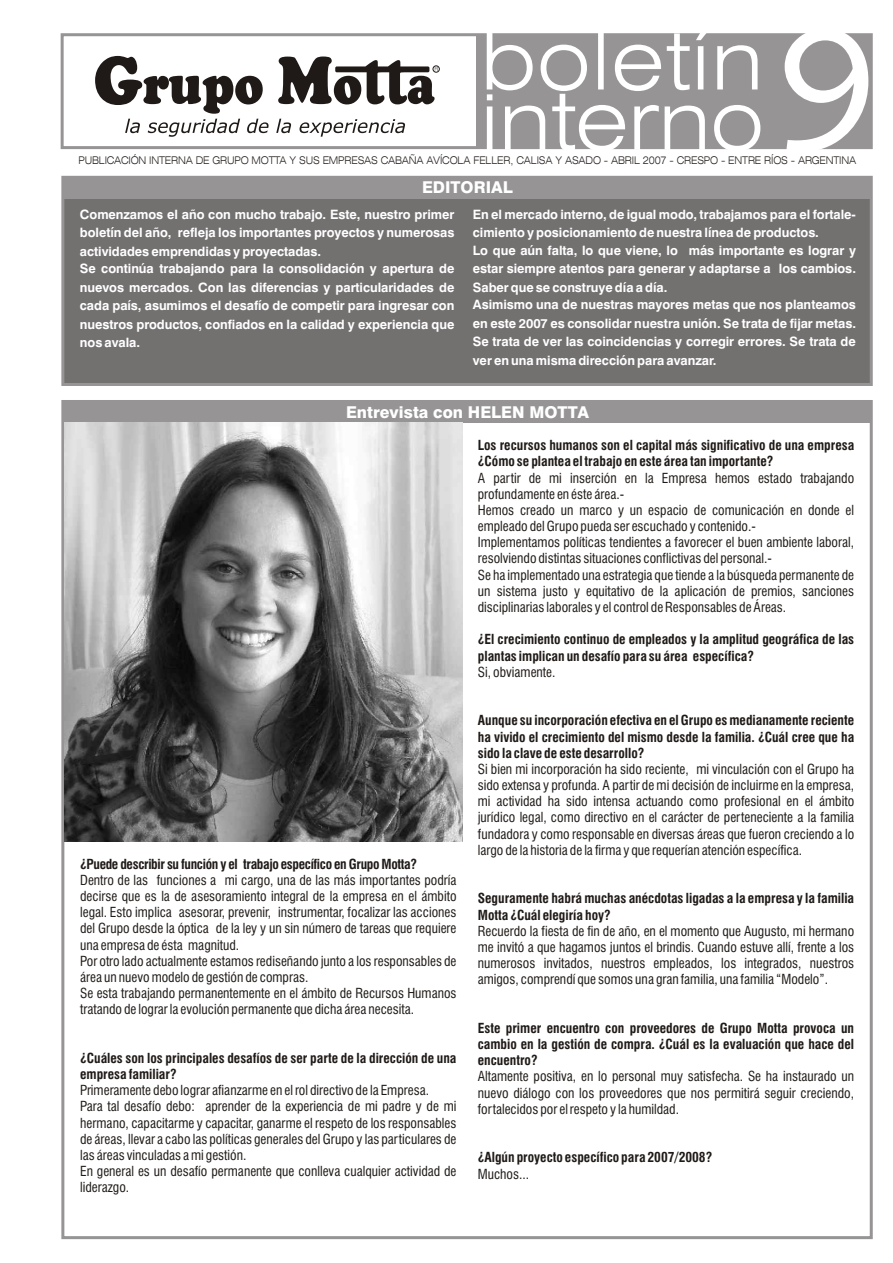
<style>
.page{position:relative;width:893px;height:1263px;background:#fff}
.page>*{position:absolute;margin:0;border:0;box-sizing:border-box;transform-origin:0 0}
.t1{font:172.65px "Humanist 531 BT Roman A";color:#fff}
.t2{font:800 16.35px "Swiss 721 BT";color:#fff}
.t3{font:condensed 13.5px/16.2px "Swiss 721 BT";color:#1f1a17}
.t4{font:700 condensed 13.5px/16.2px "Swiss 721 BT";color:#1f1a17}
.t5{font:700 condensed 13.5px "Swiss 721 BT";letter-spacing:-.025em;color:#1f1a17}
.t6{font:700 12.9px/18.6px "Swiss 721 BT";color:#fff;text-align:justify}
.t7{font:300 expanded 10.5px "Swiss 721 BT";letter-spacing:-.02em;color:#1f1a17;scale:.89 1}
</style>
<div class="page">
<div style="left:476px;top:35px;width:395px;height:112px;background:#969494"></div>
<div style="left:61px;top:33px;width:812px;height:116px;border:3px solid #969494"></div>
<svg style="left:487px;top:33px;width:273px;height:117px"></svg>
<div style="left:61px;top:175px;width:812px;height:211px;background:#737070"></div>
<div style="left:64px;top:177px;width:807px;height:22px;background:#969494"></div>
<svg style="left:95px;top:56px;width:344px;height:81px"></svg>
<div style="left:63px;top:401px;width:808px;height:22px;background:#969494"></div>
<img style="left:64px;top:423px;width:398px;height:418px">
<h1 class="t1" style="left:780px;top:18px;width:97px">9</h1>
<p class="t7" style="left:79px;top:156px;width:875px">PUBLICACIÓN INTERNA DE GRUPO MOTTA Y SUS EMPRESAS CABAÑA AVÍCOLA FELLER, CALISA Y ASADO - ABRIL 2007 - CRESPO - ENTRE RÍOS - ARGENTINA</p>
<p class="t2" style="left:422px;top:181px;width:92px">EDITORIAL</p>
<p class="t6" style="left:80px;top:206px;width:376px">Comenzamos el año con mucho trabajo. Este, nuestro primer boletín del año, refleja los importantes proyectos y numerosas actividades emprendidas y proyectadas.</p>
<p class="t6" style="left:80px;top:261px;width:376px">Se continúa trabajando para la consolidación y apertura de nuevos mercados. Con las diferencias y particularidades de cada país, asumimos el desafío de competir para ingresar con nuestros productos, confiados en la calidad y experiencia que nos avala.</p>
<p class="t6" style="left:473px;top:206px;width:385px">En el mercado interno, de igual modo, trabajamos para el fortale&shy;cimiento y posicionamiento de nuestra línea de productos.</p>
<p class="t6" style="left:473px;top:242px;width:385px">Lo que aún falta, lo que viene, lo más importante es lograr y estar siempre atentos para generar y adaptarse a los cambios.<br>Saber que se construye día a día.</p>
<p class="t6" style="left:473px;top:296px;width:385px">Asimismo una de nuestras mayores metas que nos planteamos en este 2007 es consolidar nuestra unión. Se trata de fijar metas.<br>Se trata de ver las coincidencias y corregir errores. Se trata de ver en una misma dirección para avanzar.</p>
<p class="t2" style="left:346px;top:405px;width:244px">Entrevista con HELEN MOTTA</p>
<p class="t4" style="left:478px;top:438px;width:378px">Los recursos humanos son el capital más significativo de una empresa ¿Cómo se plantea el trabajo en este área tan importante?</p>
<p class="t3" style="left:478px;top:471px;width:378px">A partir de mi inserción en la Empresa hemos estado trabajando profundamente en éste área.-<br>Hemos creado un marco y un espacio de comunicación en donde el empleado del Grupo pueda ser escuchado y contenido.-<br>Implementamos políticas tendientes a favorecer el buen ambiente laboral, resolviendo distintas situaciones conflictivas del personal.-<br>Se ha implementado una estrategia que tiende a la búsqueda permanente de un sistema justo y equitativo de la aplicación de premios, sanciones disciplinarias laborales y el control de Responsables de Áreas.</p>
<p class="t4" style="left:478px;top:633px;width:378px">¿El crecimiento continuo de empleados y la amplitud geográfica de las plantas implican un desafío para su área específica?</p>
<p class="t3" style="left:478px;top:665px;width:79px">Si, obviamente.</p>
<p class="t4" style="left:478px;top:714px;width:378px;text-align:justify">Aunque su incorporación efectiva en el Grupo es medianamente reciente ha vivido el crecimiento del mismo desde la familia. ¿Cuál cree que ha sido la clave de este desarrollo?</p>
<p class="t3" style="left:478px;top:762px;width:378px;text-align:justify">Si bien mi incorporación ha sido reciente, mi vinculación con el Grupo ha sido extensa y profunda. A partir de mi decisión de incluirme en la empresa, mi actividad ha sido intensa actuando como profesional en el ámbito jurídico legal, como directivo en el carácter de perteneciente a la familia fundadora y como responsable en diversas áreas que fueron creciendo a lo largo de la historia de la firma y que requerían atención específica.</p>
<p class="t5" style="left:80px;top:858px;width:338px">¿Puede describir su función y el trabajo específico en Grupo Motta?</p>
<p class="t3" style="left:80px;top:873px;width:378px">Dentro de las funciones a mi cargo, una de las más importantes podría decirse que es la de asesoramiento integral de la empresa en el ámbito</p>
<p class="t4" style="left:478px;top:892px;width:378px">Seguramente habrá muchas anécdotas ligadas a la empresa y la familia</p>
<p class="t3" style="left:80px;top:905px;width:378px">legal. Esto implica asesorar, prevenir, instrumentar, focalizar las acciones</p>
<p class="t4" style="left:478px;top:908px;width:134px">Motta ¿Cuál elegiría hoy?</p>
<p class="t3" style="left:80px;top:922px;width:378px">del Grupo desde la óptica de la ley y un sin número de tareas que requiere</p>
<p class="t3" style="left:478px;top:924px;width:378px">Recuerdo la fiesta de fin de año, en el momento que Augusto, mi hermano</p>
<p class="t3" style="left:80px;top:938px;width:161px">una empresa de ésta magnitud.</p>
<p class="t3" style="left:478px;top:940px;width:378px">me invitó a que hagamos juntos el brindis. Cuando estuve allí, frente a los</p>
<p class="t3" style="left:80px;top:954px;width:378px">Por otro lado actualmente estamos rediseñando junto a los responsables de</p>
<p class="t3" style="left:478px;top:956px;width:378px">numerosos invitados, nuestros empleados, los integrados, nuestros</p>
<p class="t3" style="left:80px;top:970px;width:230px">área un nuevo modelo de gestión de compras.</p>
<p class="t3" style="left:478px;top:973px;width:352px">amigos, comprendí que somos una gran familia, una familia “Modelo”.</p>
<p class="t3" style="left:80px;top:986px;width:378px">Se esta trabajando permanentemente en el ámbito de Recursos Humanos tratando de lograr la evolución permanente que dicha área necesita.</p>
<p class="t4" style="left:478px;top:1021px;width:378px">Este primer encuentro con proveedores de Grupo Motta provoca un cambio en la gestión de compra. ¿Cuál es la evaluación que hace del</p>
<p class="t4" style="left:80px;top:1051px;width:378px">¿Cuáles son los principales desafíos de ser parte de la dirección de una</p>
<p class="t4" style="left:478px;top:1054px;width:61px">encuentro?</p>
<p class="t4" style="left:80px;top:1067px;width:98px">empresa familiar?</p>
<p class="t3" style="left:478px;top:1070px;width:378px">Altamente positiva, en lo personal muy satisfecha. Se ha instaurado un</p>
<p class="t3" style="left:80px;top:1083px;width:350px">Primeramente debo lograr afianzarme en el rol directivo de la Empresa.</p>
<p class="t3" style="left:478px;top:1086px;width:378px">nuevo diálogo con los proveedores que nos permitirá seguir creciendo,</p>
<p class="t3" style="left:80px;top:1100px;width:378px">Para tal desafío debo: aprender de la experiencia de mi padre y de mi</p>
<p class="t3" style="left:478px;top:1102px;width:203px">fortalecidos por el respeto y la humildad.</p>
<p class="t3" style="left:80px;top:1116px;width:378px;text-align:justify">hermano, capacitarme y capacitar, ganarme el respeto de los responsables de áreas, llevar a cabo las políticas generales del Grupo y las particulares de las áreas vinculadas a mi gestión.</p>
<p class="t4" style="left:478px;top:1151px;width:236px">¿Algún proyecto específico para 2007/2008?</p>
<p class="t3" style="left:80px;top:1164px;width:378px">En general es un desafío permanente que conlleva cualquier actividad de</p>
<p class="t3" style="left:478px;top:1167px;width:53px">Muchos...</p>
<p class="t3" style="left:80px;top:1181px;width:51px">liderazgo.</p>
</div>
